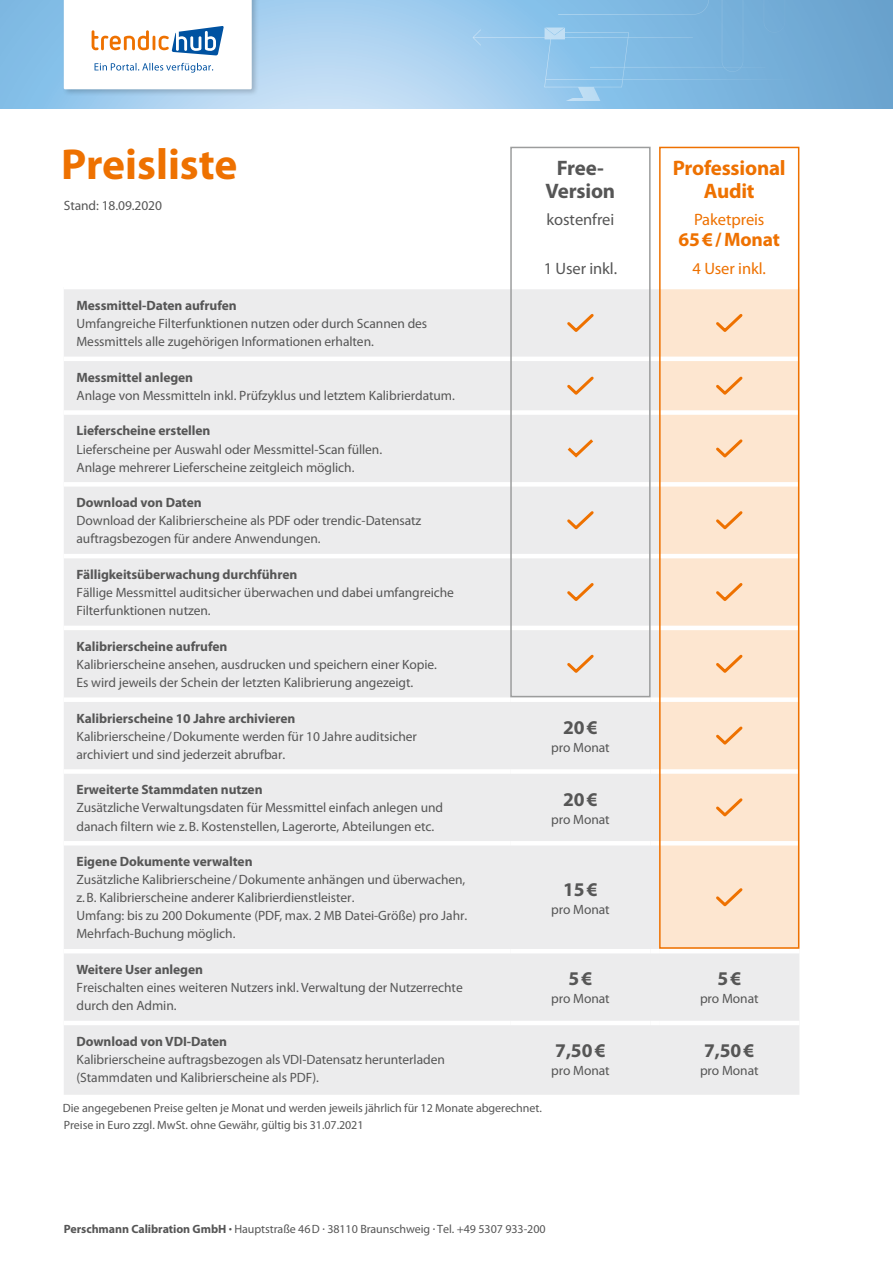
<style>
.page{position:relative;width:893px;height:1263px;background:#fff}
.page>*{position:absolute;margin:0;border:0;box-sizing:border-box;transform-origin:0 0}
.t1{font:700 43.5px "Myriad Pro";color:#ee7100}
.t2{font:700 21px/22.5px "Myriad Pro";letter-spacing:-.01em;color:#ee7100;text-align:center}
.t3{font:700 21px/22.5px "Myriad Pro";letter-spacing:-.01em;color:#565656;text-align:center}
.t4{font:700 19.5px "Myriad Pro";letter-spacing:-.005em;color:#565656}
.t5{font:700 19.5px "Myriad Pro";letter-spacing:-.005em;color:#ee7100}
.t6{font:16.5px "Myriad Pro";letter-spacing:-.005em;color:#565656}
.t7{font:16.5px "Myriad Pro";letter-spacing:-.005em;color:#ee7100}
.t8{font:13.5px/18.1px "Myriad Pro";letter-spacing:-.005em;color:#565656}
.t9{font:700 13.5px "Myriad Pro";letter-spacing:-.005em;color:#565656}
.t10{font:12px/17px "Myriad Pro";letter-spacing:-.005em;color:#565656}
.s1{font-weight:700}
</style>
<div class="page">
<svg style="left:0;top:0;width:893px;height:108px;background:#a4ceee"></svg>
<svg style="left:473px;top:0;width:420px;height:101px;background:#80b8e0"></svg>
<div style="left:64px;top:289px;width:735px;height:806px;background:#ececed"></div>
<div style="left:662px;top:289px;width:134px;height:657px;background:#fde6d0"></div>
<hr style="left:64px;top:357px;width:446px;height:4px;background:#fff">
<hr style="left:510px;top:357px;width:141px;height:4px;background:#fff">
<svg style="left:651px;top:357px;width:8px;height:4px"></svg>
<hr style="left:659px;top:357px;width:140px;height:4px;background:#fff">
<div style="left:64px;top:410px;width:446px;height:5px;background:#fff"></div>
<div style="left:510px;top:410px;width:141px;height:5px;background:#fff"></div>
<div style="left:651px;top:410px;width:8px;height:5px;background:#fff"></div>
<div style="left:659px;top:410px;width:140px;height:5px;background:#fff"></div>
<div style="left:64px;top:482px;width:446px;height:5px;background:#fff"></div>
<div style="left:510px;top:482px;width:141px;height:5px;background:#fff"></div>
<div style="left:651px;top:482px;width:8px;height:5px;background:#fff"></div>
<div style="left:659px;top:482px;width:140px;height:5px;background:#fff"></div>
<hr style="left:64px;top:554px;width:446px;height:4px;background:#fff">
<hr style="left:510px;top:554px;width:141px;height:4px;background:#fff">
<svg style="left:651px;top:554px;width:8px;height:4px"></svg>
<hr style="left:659px;top:554px;width:140px;height:4px;background:#fff">
<hr style="left:64px;top:626px;width:446px;height:4px;background:#fff">
<hr style="left:510px;top:626px;width:141px;height:4px;background:#fff">
<svg style="left:651px;top:626px;width:8px;height:4px"></svg>
<hr style="left:659px;top:626px;width:140px;height:4px;background:#fff">
<div style="left:64px;top:697px;width:446px;height:5px;background:#fff"></div>
<div style="left:510px;top:697px;width:141px;height:5px;background:#fff"></div>
<div style="left:651px;top:697px;width:8px;height:5px;background:#fff"></div>
<div style="left:659px;top:697px;width:140px;height:5px;background:#fff"></div>
<div style="left:64px;top:769px;width:446px;height:5px;background:#fff"></div>
<div style="left:510px;top:769px;width:141px;height:5px;background:#fff"></div>
<div style="left:651px;top:769px;width:8px;height:5px;background:#fff"></div>
<div style="left:659px;top:769px;width:140px;height:5px;background:#fff"></div>
<hr style="left:64px;top:841px;width:446px;height:4px;background:#fff">
<hr style="left:510px;top:841px;width:141px;height:4px;background:#fff">
<svg style="left:651px;top:841px;width:8px;height:4px"></svg>
<hr style="left:659px;top:841px;width:140px;height:4px;background:#fff">
<hr style="left:64px;top:949px;width:446px;height:4px;background:#fff">
<hr style="left:510px;top:949px;width:141px;height:4px;background:#fff">
<svg style="left:651px;top:949px;width:8px;height:4px"></svg>
<hr style="left:659px;top:949px;width:140px;height:4px;background:#fff">
<hr style="left:64px;top:1021px;width:446px;height:4px;background:#fff">
<hr style="left:510px;top:1021px;width:141px;height:4px;background:#fff">
<svg style="left:651px;top:1021px;width:8px;height:4px"></svg>
<hr style="left:659px;top:1021px;width:140px;height:4px;background:#fff">
<svg style="left:564px;top:311px;width:32px;height:24px"></svg>
<svg style="left:713px;top:311px;width:32px;height:24px"></svg>
<svg style="left:564px;top:374px;width:32px;height:23px"></svg>
<svg style="left:713px;top:374px;width:32px;height:23px"></svg>
<svg style="left:564px;top:436px;width:32px;height:24px"></svg>
<svg style="left:713px;top:437px;width:32px;height:23px"></svg>
<svg style="left:564px;top:508px;width:32px;height:24px"></svg>
<svg style="left:713px;top:508px;width:32px;height:24px"></svg>
<svg style="left:564px;top:580px;width:32px;height:24px"></svg>
<svg style="left:713px;top:580px;width:32px;height:24px"></svg>
<svg style="left:564px;top:652px;width:32px;height:23px"></svg>
<svg style="left:713px;top:652px;width:32px;height:23px"></svg>
<svg style="left:713px;top:724px;width:32px;height:23px"></svg>
<svg style="left:713px;top:795px;width:32px;height:24px"></svg>
<svg style="left:713px;top:885px;width:32px;height:24px"></svg>
<div style="left:659px;top:147px;width:140px;height:802px;border:2px solid #ee7100"></div>
<div style="left:510px;top:147px;width:141px;height:550px;border:2px solid #9c9d9d"></div>
<div style="left:62px;top:0;width:198px;height:97px;background:#000;opacity:.2"></div>
<svg style="left:64px;top:0;width:188px;height:89px"></svg>
<h1 class="t1" style="left:61px;top:140px;width:178px">Preisliste</h1>
<p class="t8" style="left:64px;top:197px;width:100px">Stand: 18.09.2020</p>
<p class="t9" style="left:77px;top:298px;width:162px">Messmittel-Daten aufrufen</p>
<p class="t8" style="left:77px;top:315px;width:352px">Umfangreiche Filterfunktionen nutzen oder durch Scannen des<br>Messmittels alle zugehörigen Informationen erhalten.</p>
<p class="t9" style="left:77px;top:370px;width:118px">Messmittel anlegen</p>
<p class="t8" style="left:77px;top:386px;width:380px">Anlage von Messmitteln inkl. Prüfzyklus und letztem Kalibrierdatum.</p>
<p class="t9" style="left:77px;top:423px;width:136px">Lieferscheine erstellen</p>
<p class="t8" style="left:77px;top:440px;width:307px">Lieferscheine per Auswahl oder Messmittel-Scan füllen.<br>Anlage mehrerer Lieferscheine zeitgleich möglich.</p>
<p class="t9" style="left:77px;top:495px;width:127px">Download von Daten</p>
<p class="t8" style="left:77px;top:512px;width:346px">Download der Kalibrierscheine als PDF oder trendic-Datensatz auftragsbezogen für andere Anwendungen.</p>
<p class="t9" style="left:77px;top:567px;width:222px">Fälligkeitsüberwachung durchführen</p>
<p class="t8" style="left:77px;top:584px;width:379px">Fällige Messmittel auditsicher überwachen und dabei umfangreiche<br>Filterfunktionen nutzen.</p>
<p class="t9" style="left:77px;top:639px;width:152px">Kalibrierscheine aufrufen</p>
<p class="t8" style="left:77px;top:655px;width:362px">Kalibrierscheine ansehen, ausdrucken und speichern einer Kopie.<br>Es wird jeweils der Schein der letzten Kalibrierung angezeigt.</p>
<p class="t9" style="left:77px;top:710px;width:221px">Kalibrierscheine 10 Jahre archivieren</p>
<p class="t8" style="left:77px;top:727px;width:342px">Kalibrierscheine/Dokumente werden für 10 Jahre auditsicher archiviert und sind jederzeit abrufbar.</p>
<p class="t9" style="left:77px;top:782px;width:188px">Erweiterte Stammdaten nutzen</p>
<p class="t8" style="left:77px;top:799px;width:368px">Zusätzliche Verwaltungsdaten für Messmittel einfach anlegen und danach filtern wie z.B. Kostenstellen, Lagerorte, Abteilungen etc.</p>
<h2 class="t3" style="left:546px;top:157px;width:71px">Free-<br>Version</h2>
<p class="t6" style="left:546px;top:211px;width:69px">kostenfrei</p>
<h2 class="t2" style="left:673px;top:157px;width:114px">Professional<br>Audit</h2>
<p class="t7" style="left:694px;top:211px;width:72px">Paketpreis</p>
<h3 class="t5" style="left:678px;top:229px;width:103px">65€/Monat</h3>
<p class="t6" style="left:544px;top:259px;width:75px">1 User inkl.</p>
<p class="t7" style="left:693px;top:259px;width:75px">4 User inkl.</p>
<h3 class="t4" style="left:563px;top:716px;width:36px">20€</h3>
<p class="t8" style="left:551px;top:739px;width:60px">pro Monat</p>
<h3 class="t4" style="left:563px;top:788px;width:36px">20€</h3>
<p class="t8" style="left:551px;top:810px;width:60px">pro Monat</p>
<p class="t9" style="left:77px;top:854px;width:178px">Eigene Dokumente verwalten</p>
<p class="t8" style="left:77px;top:871px;width:392px">Zusätzliche Kalibrierscheine/Dokumente anhängen und überwachen, z.B. Kalibrierscheine anderer Kalibrierdienstleister.<br>Umfang: bis zu 200 Dokumente (PDF, max. 2 MB Datei-Größe) pro Jahr.<br>Mehrfach-Buchung möglich.</p>
<h3 class="t4" style="left:563px;top:878px;width:36px">15€</h3>
<p class="t8" style="left:551px;top:900px;width:60px">pro Monat</p>
<p class="t9" style="left:77px;top:962px;width:128px">Weitere User anlegen</p>
<p class="t8" style="left:77px;top:979px;width:388px">Freischalten eines weiteren Nutzers inkl. Verwaltung der Nutzerrechte durch den Admin.</p>
<p class="t9" style="left:77px;top:1034px;width:152px">Download von VDI-Daten</p>
<p class="t8" style="left:77px;top:1050px;width:370px">Kalibrierscheine auftragsbezogen als VDI-Datensatz herunterladen (Stammdaten und Kalibrierscheine als PDF).</p>
<p class="t10" style="left:63px;top:1100px;width:480px">Die angegebenen Preise gelten je Monat und werden jeweils jährlich für 12 Monate abgerechnet.<br>Preise in Euro zzgl. MwSt. ohne Gewähr, gültig bis 31.07.2021</p>
<h3 class="t4" style="left:568px;top:968px;width:25px">5€</h3>
<p class="t8" style="left:551px;top:990px;width:60px">pro Monat</p>
<h3 class="t4" style="left:555px;top:1040px;width:52px">7,50€</h3>
<p class="t8" style="left:551px;top:1062px;width:60px">pro Monat</p>
<p class="t10" style="left:64px;top:1221px;width:483px"><span class="s1">Perschmann Calibration GmbH ·</span> Hauptstraße 46D · 38110 Braunschweig · Tel. +49 5307 933-200</p>
<h3 class="t4" style="left:717px;top:968px;width:25px">5€</h3>
<p class="t8" style="left:700px;top:990px;width:60px">pro Monat</p>
<h3 class="t4" style="left:704px;top:1040px;width:52px">7,50€</h3>
<p class="t8" style="left:700px;top:1062px;width:60px">pro Monat</p>
</div>
